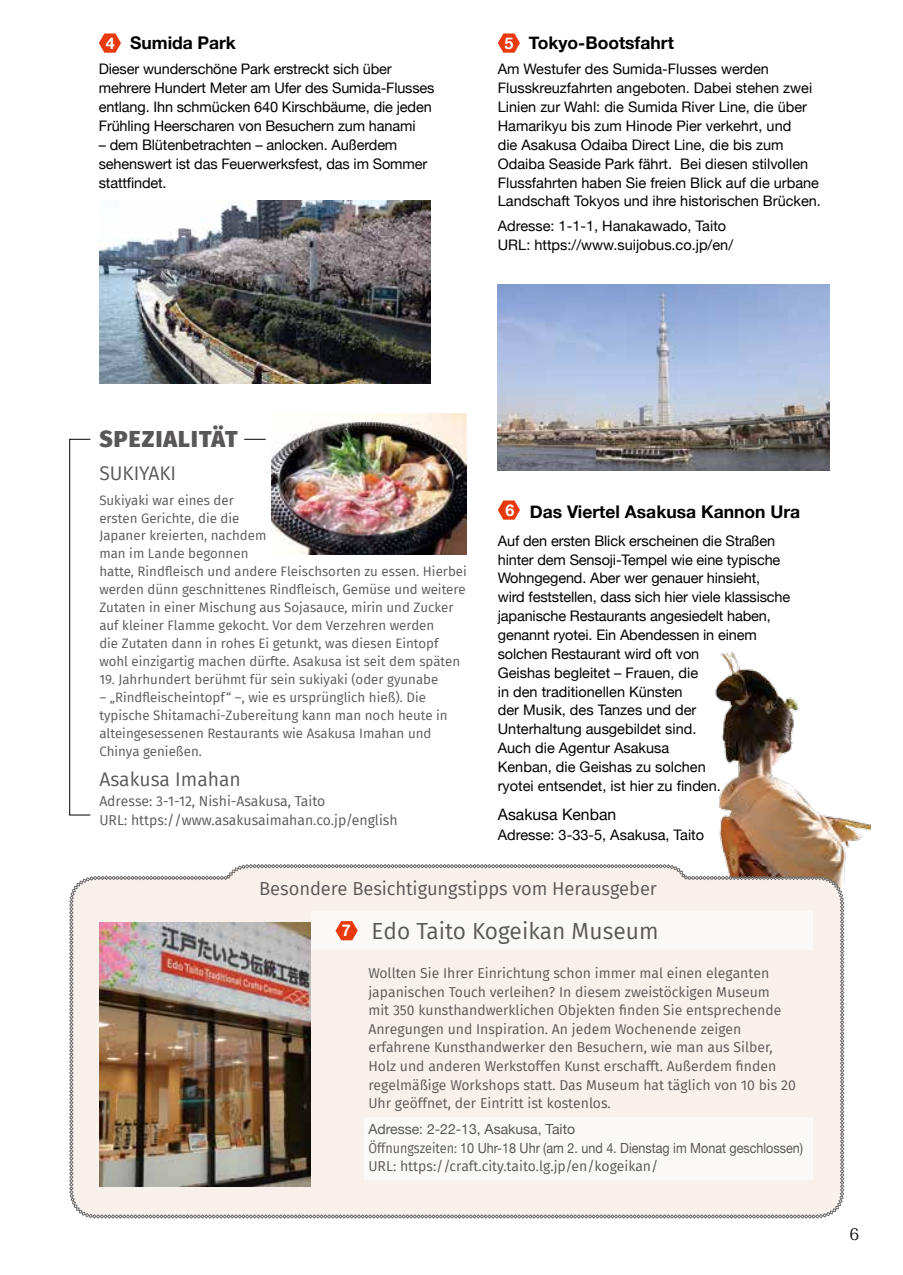
<style>
.page{position:relative;width:903px;height:1275px;background:#fff}
.page>*{position:absolute;margin:0;border:0;box-sizing:border-box;transform-origin:0 0}
.t1{font:22.75px "Fira Sans";color:#595757}
.t2{font:800 22.75px "Fira Sans";letter-spacing:.05em;color:#595757}
.t3{font:19.25px "Fira Sans";color:#595757}
.t4{font:18.38px "Fira Sans";letter-spacing:-.005em;color:#595757}
.t5{font:700 17.5px "Helvetica Neue";color:#000}
.t6{font:16.1px "Koz Min Pr 6 N";color:#000}
.t7{font:15.75px "Helvetica Neue";color:#000}
.t8{font:14.53px/18.9px "Helvetica Neue";color:#000}
.t9{font:14px/18.6px "Fira Sans";color:#595757}
.t10{font:14px/18.6px "Helvetica Neue";color:#595757}
.t11{font:13.3px/18px "Fira Sans";color:#595757}
.s1{font-size:16.1px;color:#fff}
.s2{font-family:"Helvetica Neue";font-weight:700;font-size:16.1px;color:#fff}
.s3{font-family:"Fira Sans"}
</style>
<div class="page">
<img style="left:716px;top:651px;width:154px;height:231px">
<svg style="left:99px;top:33px;width:22px;height:20px"></svg>
<img style="left:99px;top:200px;width:332px;height:183px">
<svg style="left:498px;top:33px;width:22px;height:20px"></svg>
<svg style="left:498px;top:500px;width:22px;height:20px"></svg>
<img style="left:272px;top:414px;width:194px;height:140px">
<div style="left:69px;top:439px;width:22px;height:376px;border:1px solid #000"></div>
<svg style="left:244px;top:439px;width:22px;height:1px"></svg>
<img style="left:497px;top:284px;width:332px;height:186px">
<svg style="left:69px;top:864px;width:775px;height:354px"></svg>
<img style="left:100px;top:923px;width:211px;height:263px">
<p class="t5" style="left:106px;top:29px;width:132px"><span class="s1">4</span> Sumida Park</p>
<p class="t8" style="left:99px;top:61px;width:337px">Dieser wunderschöne Park erstreckt sich über mehrere Hundert Meter am Ufer des Sumida-Flusses entlang. Ihn schmücken 640 Kirschbäume, die jeden Frühling Heerscharen von Besuchern zum hanami</p>
<p class="t8" style="left:99px;top:136px;width:330px">– dem Blütenbetrachten – anlocken. Außerdem sehenswert ist das Feuerwerksfest, das im Sommer stattfindet.</p>
<p class="t5" style="left:504px;top:29px;width:171px"><span class="s1">5</span> Tokyo-Bootsfahrt</p>
<p class="t8" style="left:498px;top:61px;width:325px">Am Westufer des Sumida-Flusses werden Flusskreuzfahrten angeboten. Dabei stehen zwei Linien zur Wahl: die Sumida River Line, die über Hamarikyu bis zum Hinode Pier verkehrt, und<br>die Asakusa Odaiba Direct Line, die bis zum Odaiba Seaside Park fährt. Bei diesen stilvollen Flussfahrten haben Sie freien Blick auf die urbane Landschaft Tokyos und ihre historischen Brücken.</p>
<p class="t8" style="left:498px;top:217px;width:237px">Adresse: 1-1-1, Hanakawado, Taito<br>URL: https://www.suijobus.co.jp/en/</p>
<h1 class="t2" style="left:99px;top:419px;width:140px">SPEZIALITÄT</h1>
<h2 class="t3" style="left:99px;top:459px;width:78px">SUKIYAKI</h2>
<p class="t11" style="left:99px;top:491px;width:369px">Sukiyaki war eines der<br>ersten Gerichte, die die<br>Japaner kreierten, nachdem<br>man im Lande begonnen<br>hatte, Rindfleisch und andere Fleischsorten zu essen. Hierbei werden dünn geschnittenes Rindfleisch, Gemüse und weitere Zutaten in einer Mischung aus Sojasauce, mirin und Zucker auf kleiner Flamme gekocht. Vor dem Verzehren werden<br>die Zutaten dann in rohes Ei getunkt, was diesen Eintopf wohl einzigartig machen dürfte. Asakusa ist seit dem späten</p>
<p class="t11" style="left:99px;top:670px;width:340px">19. Jahrhundert berühmt für sein sukiyaki (oder gyunabe</p>
<p class="t11" style="left:99px;top:688px;width:350px">– „Rindfleischeintopf“ –, wie es ursprünglich hieß). Die typische Shitamachi-Zubereitung kann man noch heute in alteingesessenen Restaurants wie Asakusa Imahan und Chinya genießen.</p>
<h2 class="t3" style="left:99px;top:765px;width:143px">Asakusa Imahan</h2>
<p class="t9" style="left:99px;top:792px;width:300px">Adresse: 3-1-12, Nishi-Asakusa, Taito<br>URL: https://www.asakusaimahan.co.jp/english</p>
<p class="t5" style="left:505px;top:498px;width:296px"><span class="s1">6</span> Das Viertel Asakusa Kannon Ura</p>
<p class="t8" style="left:498px;top:532px;width:294px">Auf den ersten Blick erscheinen die Straßen hinter dem Sensoji-Tempel wie eine typische Wohngegend. Aber wer genauer hinsieht, wird feststellen, dass sich hier viele klassische japanische Restaurants angesiedelt haben, genannt ryotei. Ein Abendessen in einem solchen Restaurant wird oft von<br>Geishas begleitet – Frauen, die<br>in den traditionellen Künsten<br>der Musik, des Tanzes und der<br>Unterhaltung ausgebildet sind.<br>Auch die Agentur Asakusa<br>Kenban, die Geishas zu solchen<br>ryotei entsendet, ist hier zu finden.</p>
<p class="t7" style="left:498px;top:803px;width:120px">Asakusa Kenban</p>
<p class="t8" style="left:498px;top:827px;width:208px">Adresse: 3-33-5, Asakusa, Taito</p>
<p class="t4" style="left:259px;top:875px;width:399px">Besondere Besichtigungstipps vom Herausgeber</p>
<h1 class="t1" style="left:342px;top:914px;width:318px"><span class="s2">7</span> Edo Taito Kogeikan Museum</h1>
<p class="t9" style="left:368px;top:963px;width:429px">Wollten Sie Ihrer Einrichtung schon immer mal einen eleganten japanischen Touch verleihen? In diesem zweistöckigen Museum<br>mit 350 kunsthandwerklichen Objekten finden Sie entsprechende Anregungen und Inspiration. An jedem Wochenende zeigen erfahrene Kunsthandwerker den Besuchern, wie man aus Silber, Holz und anderen Werkstoffen Kunst erschafft. Außerdem finden regelmäßige Workshops statt. Das Museum hat täglich von 10 bis 20<br>Uhr geöffnet, der Eintritt ist kostenlos.</p>
<p class="t10" style="left:368px;top:1121px;width:436px">Adresse: 2-22-13, Asakusa, Taito<br><span class="s3">Öffnungszeiten:</span> 10 Uhr-18 Uhr (am 2. und 4. Dienstag im Monat geschlossen)</p>
<p class="t9" style="left:368px;top:1157px;width:291px">URL: https://craft.city.taito.lg.jp/en/kogeikan/</p>
<p class="t6" style="left:850px;top:1225px;width:11px">6</p>
</div>
